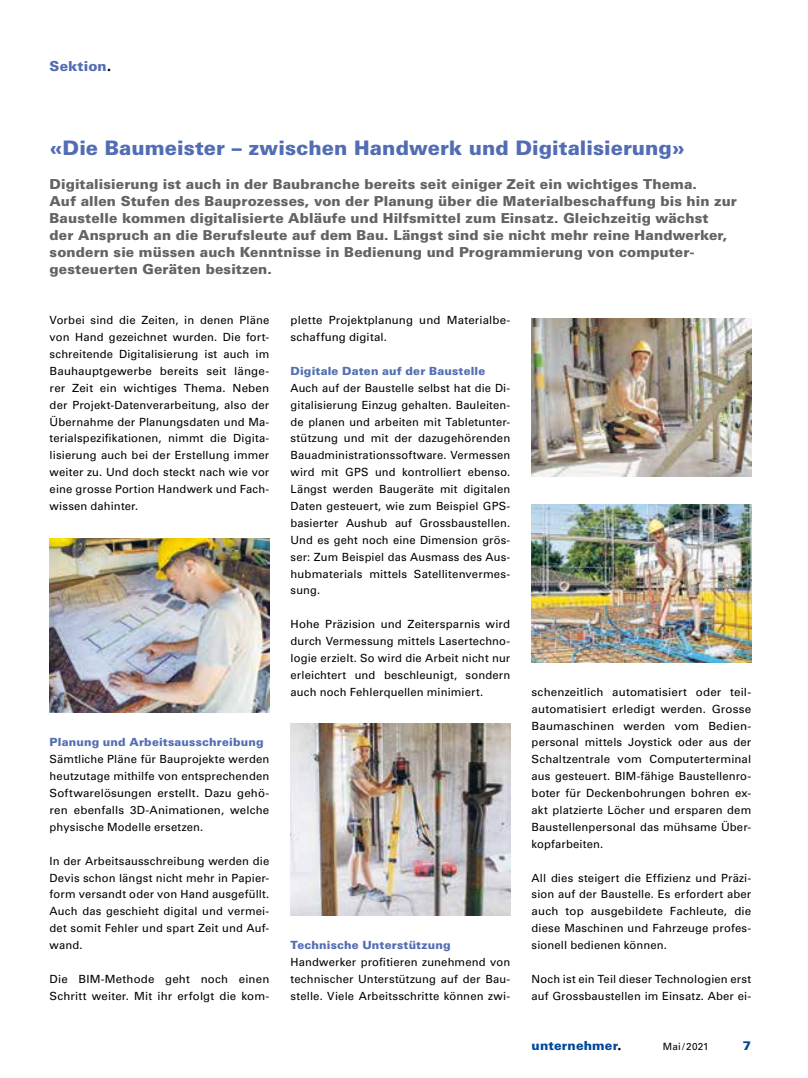
<style>
.page{position:relative;width:808px;height:1078px;background:#fff}
.page>*{position:absolute;margin:0;border:0;box-sizing:border-box;transform-origin:0 0}
.t1{font:900 20px "Univers";color:#526db3}
.t2{font:900 13.75px/16.9px "Univers";letter-spacing:.005em;color:#646363}
.t3{font:900 13.75px "Univers";letter-spacing:.005em;color:#526db3}
.t4{font:900 12.5px "Univers";letter-spacing:.01em;color:#00489a}
.t5{font:11.25px/16.9px "Univers";letter-spacing:.01em;color:#000;text-align:justify}
.t6{font:900 11.25px "Univers";letter-spacing:.015em;color:#526db3}
.t7{font:10px "Univers";letter-spacing:.015em;color:#000}
.s1{font-family:"Futura BT";font-weight:800;font-size:15.12px;color:#000}
.s2{font-family:"Futura";font-weight:800;font-size:13.75px;color:#000}
</style>
<div class="page">
<img style="left:531px;top:318px;width:220px;height:158px">
<img style="left:291px;top:723px;width:219px;height:192px">
<img style="left:50px;top:538px;width:219px;height:174px">
<img style="left:531px;top:504px;width:220px;height:157px">
<p class="t3" style="left:50px;top:57px;width:63px">Sektion<span class="s1">.</span></p>
<h1 class="t1" style="left:50px;top:136px;width:637px">«Die Baumeister – zwischen Handwerk und Digitalisierung»</h1>
<p class="t2" style="left:50px;top:175px;width:689px">Digitalisierung ist auch in der Baubranche bereits seit einiger Zeit ein wichtiges Thema.<br>Auf allen Stufen des Bauprozesses, von der Planung über die Materialbeschaffung bis hin zur Baustelle kommen digitalisierte Abläufe und Hilfsmittel zum Einsatz. Gleichzeitig wächst<br>der Anspruch an die Berufsleute auf dem Bau. Längst sind sie nicht mehr reine Handwerker, sondern sie müssen auch Kenntnisse in Bedienung und Programmierung von computer&shy;gesteuerten Geräten besitzen.</p>
<p class="t5" style="left:50px;top:312px;width:221px">Vorbei sind die Zeiten, in denen Pläne von Hand gezeichnet wurden. Die fort&shy;schreitende Digitalisierung ist auch im Bauhauptgewerbe bereits seit länge&shy;rer Zeit ein wichtiges Thema. Neben der Projekt-Datenverarbeitung, also der Übernahme der Planungsdaten und Ma&shy;terialspezifikationen, nimmt die Digita&shy;lisierung auch bei der Erstellung immer weiter zu. Und doch steckt nach wie vor eine grosse Portion Handwerk und Fach&shy;wissen dahinter.</p>
<p class="t5" style="left:291px;top:312px;width:221px">plette Projektplanung und Materialbe&shy;schaffung digital.</p>
<p class="t6" style="left:291px;top:364px;width:196px">Digitale Daten auf der Baustelle</p>
<p class="t5" style="left:291px;top:379px;width:221px">Auch auf der Baustelle selbst hat die Di&shy;gitalisierung Einzug gehalten. Bauleiten&shy;de planen und arbeiten mit Tabletunter&shy;stützung und mit der dazugehörenden Bauadministrationssoftware. Vermessen wird mit GPS und kontrolliert ebenso.<br>Längst werden Baugeräte mit digitalen Daten gesteuert, wie zum Beispiel GPS&shy;basierter Aushub auf Grossbaustellen.<br>Und es geht noch eine Dimension grös&shy;ser: Zum Beispiel das Ausmass des Aus&shy;hubmaterials mittels Satellitenvermes&shy;sung.</p>
<p class="t5" style="left:291px;top:615px;width:221px">Hohe Präzision und Zeitersparnis wird durch Vermessung mittels Lasertechno&shy;logie erzielt. So wird die Arbeit nicht nur erleichtert und beschleunigt, sondern auch noch Fehlerquellen minimiert.</p>
<p class="t5" style="left:531px;top:683px;width:221px">schenzeitlich automatisiert oder teil&shy;automatisiert erledigt werden. Grosse Baumaschinen werden vom Bedien&shy;personal mittels Joystick oder aus der Schaltzentrale vom Computerterminal aus gesteuert. BIM-fähige Baustellenro&shy;boter für Deckenbohrungen bohren ex&shy;akt platzierte Löcher und ersparen dem Baustellenpersonal das mühsame Über&shy;kopfarbeiten.</p>
<p class="t5" style="left:531px;top:869px;width:221px">All dies steigert die Effizienz und Präzi&shy;sion auf der Baustelle. Es erfordert aber auch top ausgebildete Fachleute, die diese Maschinen und Fahrzeuge profes&shy;sionell bedienen können.</p>
<p class="t5" style="left:531px;top:970px;width:221px">Noch ist ein Teil dieser Technologien erst auf Grossbaustellen im Einsatz. Aber ei-</p>
<p class="t6" style="left:50px;top:735px;width:215px">Planung und Arbeitsausschreibung</p>
<p class="t5" style="left:50px;top:750px;width:221px">Sämtliche Pläne für Bauprojekte werden heutzutage mithilfe von entsprechenden Softwarelösungen erstellt. Dazu gehö&shy;ren ebenfalls 3D-Animationen, welche physische Modelle ersetzen.</p>
<p class="t5" style="left:50px;top:852px;width:221px">In der Arbeitsausschreibung werden die Devis schon längst nicht mehr in Papier&shy;form versandt oder von Hand ausgefüllt.<br>Auch das geschieht digital und vermei&shy;det somit Fehler und spart Zeit und Auf&shy;wand.</p>
<p class="t5" style="left:50px;top:970px;width:221px">Die BIM-Methode geht noch einen<br>Schritt weiter. Mit ihr erfolgt die kom-</p>
<p class="t6" style="left:291px;top:937px;width:162px">Technische Unterstützung</p>
<p class="t5" style="left:291px;top:953px;width:221px">Handwerker profitieren zunehmend von technischer Unterstützung auf der Bau&shy;stelle. Viele Arbeitsschritte können zwi-</p>
<p class="t4" style="left:531px;top:1037px;width:92px">unternehmer<span class="s2">.</span></p>
<p class="t7" style="left:663px;top:1040px;width:47px">Mai/2021</p>
<p class="t4" style="left:743px;top:1037px;width:10px">7</p>
</div>
